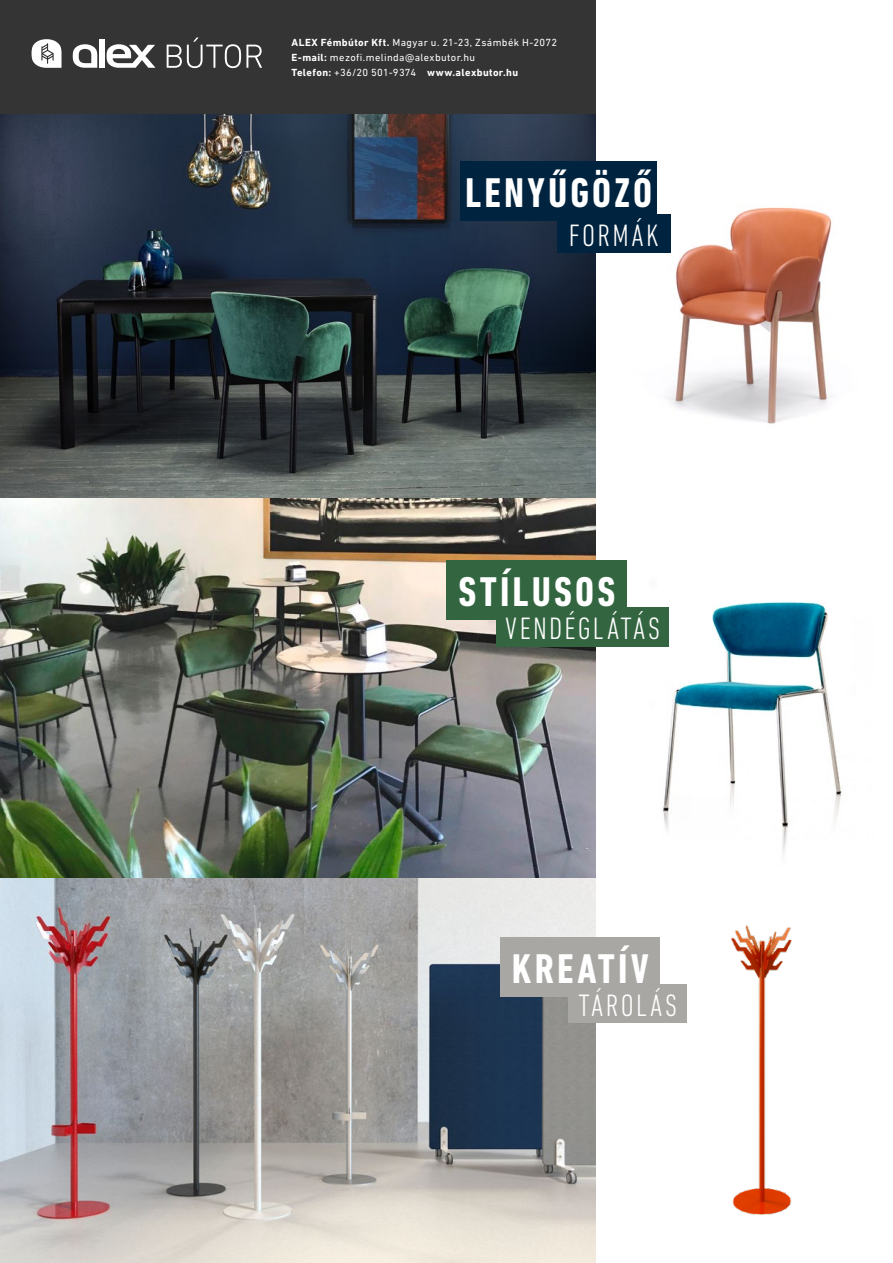
<style>
.page{position:relative;width:893px;height:1263px;background:#fff}
.page>*{position:absolute;margin:0;border:0;box-sizing:border-box;transform-origin:0 0}
.t1{font:700 condensed 42.3px "DIN Next LT Pro";letter-spacing:.075em;color:#fff}
.t2{font:300 condensed 31.5px "DIN Next LT Pro";letter-spacing:.075em;color:#fff}
.t3{font:10.5px/15px "DIN Next LT Pro";letter-spacing:.035em;color:#fff}
.s1{font-weight:700}
</style>
<div class="page">
<img style="left:634px;top:601px;width:202px;height:210px">
<img style="left:657px;top:793px;width:34px;height:38px">
<img style="left:716px;top:753px;width:33px;height:58px">
<img style="left:782px;top:811px;width:6px;height:45px">
<img style="left:825px;top:752px;width:17px;height:68px">
<img style="left:595px;top:146px;width:237px;height:320px">
<img style="left:0;top:122px;width:595px;height:1141px">
<div style="left:0;top:0;width:595px;height:122px;background:#343434"></div>
<svg style="left:32px;top:39px;width:30px;height:29px"></svg>
<svg style="left:107px;top:44px;width:48px;height:24px"></svg>
<div style="left:99px;top:39px;width:6px;height:29px;background:#fff"></div>
<svg style="left:73px;top:44px;width:24px;height:24px"></svg>
<svg style="left:167px;top:38px;width:95px;height:30px"></svg>
<div style="left:501px;top:938px;width:159px;height:59px;background:#a8a7a4"></div>
<div style="left:569px;top:985px;width:118px;height:38px;background:#a8a7a4"></div>
<div style="left:460px;top:162px;width:197px;height:59px;background:#00243f"></div>
<div style="left:557px;top:215px;width:114px;height:38px;background:#00243f"></div>
<img style="left:731px;top:925px;width:61px;height:290px">
<div style="left:446px;top:560px;width:181px;height:59px;background:#336640"></div>
<div style="left:496px;top:607px;width:173px;height:39px;background:#336640"></div>
<p class="t3" style="left:291px;top:35px;width:267px"><span class="s1">ALEX Fémbútor Kft.</span> Magyar u. 21-23, Zsámbék H-2072<br><span class="s1">E-mail:</span> mezofi.melinda@alexbutor.hu<br><span class="s1">Telefon:</span> +36/20 501-9374 <span class="s1">www.alexbutor.hu</span></p>
<h1 class="t1" style="left:465px;top:169px;width:188px">LENYŰGÖZŐ</h1>
<h2 class="t2" style="left:569px;top:217px;width:91px">FORMÁK</h2>
<h1 class="t1" style="left:458px;top:567px;width:158px">STÍLUSOS</h1>
<h2 class="t2" style="left:505px;top:610px;width:156px">VENDÉGLÁTÁS</h2>
<h1 class="t1" style="left:512px;top:945px;width:139px">KREATÍV</h1>
<h2 class="t2" style="left:579px;top:987px;width:100px">TÁROLÁS</h2>
</div>
